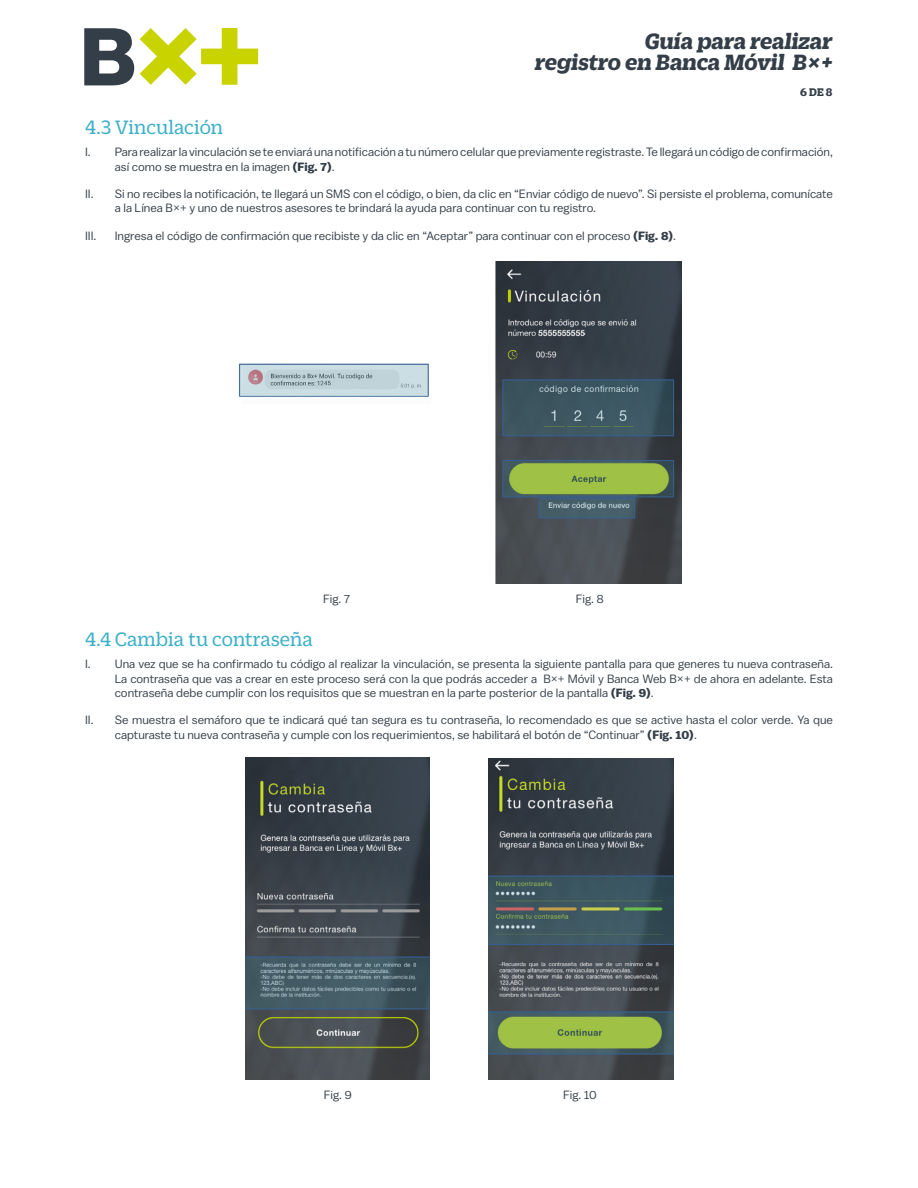
<style>
.page{position:relative;width:918px;height:1188px;background:#fff}
.page>*{position:absolute;margin:0;border:0;box-sizing:border-box;transform-origin:0 0}
.t1{font:italic 700 24px/21px "Duplicate Slab";color:#343e48;text-align:right}
.t2{font:21px "Duplicate Slab";color:#3db0c8}
.t3{font:12px/14.4px "Balto";color:#343e48}
.t4{font:700 12px "Duplicate Slab";color:#343e48}
.s1{font-weight:700}
</style>
<div class="page">
<svg style="left:84px;top:28px;width:50px;height:57px"></svg>
<svg style="left:140px;top:28px;width:118px;height:57px"></svg>
<img style="left:238px;top:262px;width:444px;height:322px">
<img style="left:245px;top:758px;width:184px;height:322px">
<img style="left:488px;top:759px;width:185px;height:321px">
<h1 class="t1" style="left:535px;top:28px;width:299px">Guía para realizar<br>registro en Banca Móvil B×+</h1>
<p class="t4" style="left:800px;top:84px;width:34px">6 DE 8</p>
<h2 class="t2" style="left:85px;top:113px;width:140px">4.3 Vinculación</h2>
<p class="t3" style="left:115px;top:145px;width:720px;text-indent:-30px">I. Para realizar la vinculación se te enviará una notificación a tu número celular que previamente registraste. Te llegará un código de confirmación, así como se muestra en la imagen <span class="s1">(Fig. 7)</span>.</p>
<p class="t3" style="left:115px;top:186px;width:720px;text-indent:-30px">II. Si no recibes la notificación, te llegará un SMS con el código, o bien, da clic en “Enviar código de nuevo”. Si persiste el problema, comunícate a la Línea B×+ y uno de nuestros asesores te brindará la ayuda para continuar con tu registro.</p>
<p class="t3" style="left:85px;top:228px;width:13px">III.</p>
<p class="t3" style="left:115px;top:228px;width:563px">Ingresa el código de confirmación que recibiste y da clic en “Aceptar” para continuar con el proceso <span class="s1">(Fig. 8)</span>.</p>
<p class="t3" style="left:323px;top:591px;width:28px">Fig. 7</p>
<p class="t3" style="left:576px;top:591px;width:29px">Fig. 8</p>
<h2 class="t2" style="left:85px;top:625px;width:229px">4.4 Cambia tu contraseña</h2>
<p class="t3" style="left:115px;top:657px;width:720px;text-align:justify;text-indent:-30px">I. Una vez que se ha confirmado tu código al realizar la vinculación, se presenta la siguiente pantalla para que generes tu nueva contraseña.<br>La contraseña que vas a crear en este proceso será con la que podrás acceder a B×+ Móvil y Banca Web B×+ de ahora en adelante. Esta contraseña debe cumplir con los requisitos que se muestran en la parte posterior de la pantalla <span class="s1">(Fig. 9)</span>.</p>
<p class="t3" style="left:115px;top:713px;width:720px;text-indent:-30px">II. Se muestra el semáforo que te indicará qué tan segura es tu contraseña, lo recomendado es que se active hasta el color verde. Ya que capturaste tu nueva contraseña y cumple con los requerimientos, se habilitará el botón de “Continuar” <span class="s1">(Fig. 10)</span>.</p>
<p class="t3" style="left:324px;top:1087px;width:29px">Fig. 9</p>
<p class="t3" style="left:563px;top:1087px;width:35px">Fig. 10</p>
</div>
